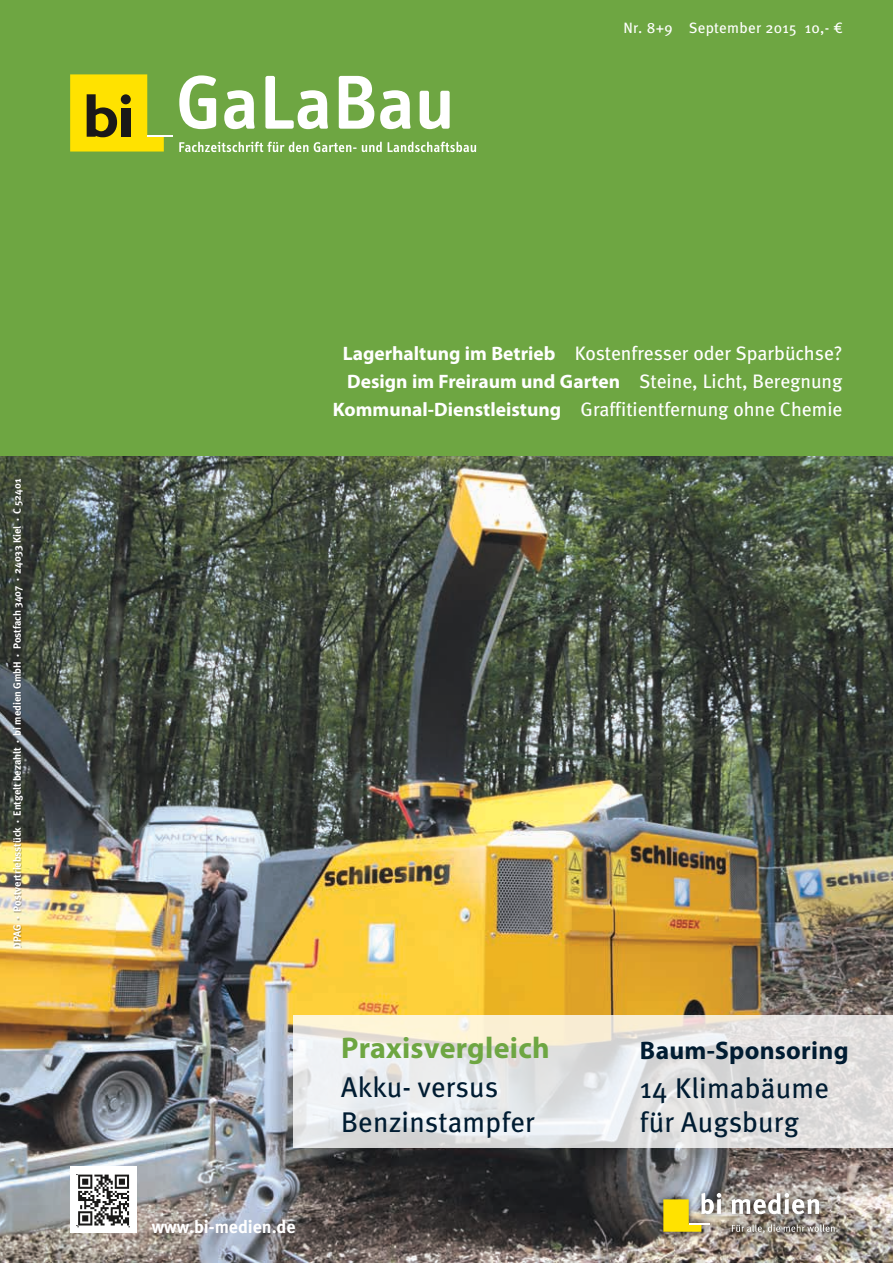
<style>
.page{position:relative;width:893px;height:1263px;background:#fff}
.page>*{position:absolute;margin:0;border:0;box-sizing:border-box;transform-origin:0 0}
.t1{font:700 30px "Myriad Pro";letter-spacing:.01em;color:#6ea642}
.t2{font:28.5px/34.5px "Meta";letter-spacing:.01em;color:#001c32}
.t3{font:700 25.5px "Myriad Pro";letter-spacing:.01em;color:#001c32}
.t4{font:19.5px "Meta";color:#fff}
.t5{font:700 19.5px "Myriad Pro";color:#fff}
.t6{font:700 18px "Meta";color:#fff}
.t7{font:15px "Meta";letter-spacing:.02em;color:#fff}
.t8{font:700 10.5px "Meta";color:#fff}
.s1{font-size:6px}
.s2{font-family:"Myriad Pro";font-weight:700}
.s3{font-family:"Meta";font-weight:400}
</style>
<div class="page">
<img style="left:0;top:455px;width:893px;height:808px">
<div style="left:0;top:0;width:893px;height:455px;background:#6ea642"></div>
<svg style="left:179px;top:142px;width:297px;height:10px"></svg>
<svg style="left:179px;top:75px;width:271px;height:54px"></svg>
<hr style="left:147px;top:135px;width:26px;height:2px;background:#fff">
<svg style="left:70px;top:74px;width:94px;height:78px;background:#c6ba0e"></svg>
<svg style="left:293px;top:1015px;width:600px;height:133px;background:#e5e4e2"></svg>
<div style="left:70px;top:1166px;width:67px;height:67px;background:#fff"></div>
<svg style="left:76px;top:1174px;width:54px;height:53px"></svg>
<div style="left:654px;top:1184px;width:192px;height:57px;background:#1a1918;opacity:.75"></div>
<svg style="left:663px;top:1193px;width:175px;height:40px;background:#b3aa88"></svg>
<div style="left:13px;top:479px;width:10px;height:469px;background:#1a1918;opacity:.4"></div>
<p class="t8" style="left:11px;top:949px;width:471px;rotate:-90deg">DPAG <span class="s1">•</span> Postvertriebsstück <span class="s1">•</span> Entgelt bezahlt <span class="s1">•</span> bi medien GmbH <span class="s1">•</span> Postfach 3407 <span class="s1">•</span> 24033 Kiel <span class="s1">•</span> C 52401</p>
<p class="t7" style="left:623px;top:19px;width:221px">Nr. 8+9 September 2015 10,- €</p>
<p class="t4" style="left:343px;top:341px;width:501px"><span class="s2">Lagerhaltung im Betrieb</span> Kostenfresser oder Sparbüchse?</p>
<p class="t5" style="left:347px;top:368px;width:497px">Design im Freiraum und Garten <span class="s3">Steine, Licht, Beregnung</span></p>
<p class="t4" style="left:333px;top:398px;width:511px"><span class="s2">Kommunal-Dienstleistung</span> Graffitientfernung ohne Chemie</p>
<p class="t6" style="left:152px;top:1216px;width:145px">www.bi-medien.de</p>
<h1 class="t1" style="left:341px;top:1029px;width:210px">Praxisvergleich</h1>
<h2 class="t2" style="left:341px;top:1070px;width:195px">Akku- versus<br>Benzinstampfer</h2>
<h3 class="t3" style="left:640px;top:1034px;width:210px">Baum-Sponsoring</h3>
<h2 class="t2" style="left:640px;top:1070px;width:191px">14 Klimabäume für Augsburg</h2>
</div>
